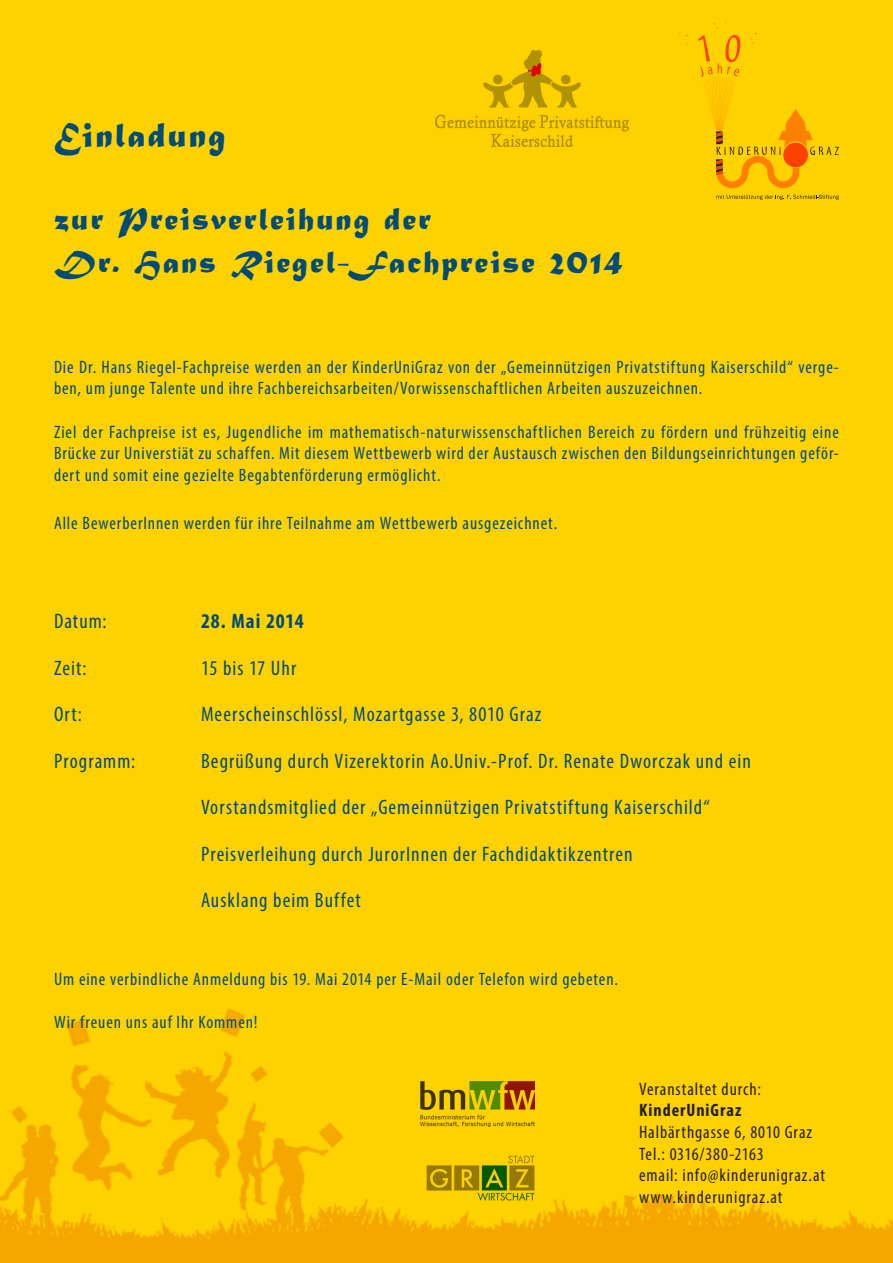
<style>
.page{position:relative;width:893px;height:1263px;background:#fff}
.page>*{position:absolute;margin:0;border:0;box-sizing:border-box;transform-origin:0 0}
.t1{font:36px "Matura MT Script Capitals";letter-spacing:.06em;color:#004c79}
.t2{font:33px "Matura MT Script Capitals";letter-spacing:.06em;color:#004c79}
.t3{font:condensed 21px "Myriad Pro";letter-spacing:.05em;color:#004c79}
.t4{font:700 condensed 21px "Myriad Pro";letter-spacing:.04em;color:#004c79}
.t5{font:condensed 18px/21.6px "Myriad Pro";letter-spacing:.05em;color:#004c79}
.t6{font:condensed 18px "Myriad Pro";letter-spacing:.05em;color:#231f20}
.t7{font:condensed 18px "Myriad Pro";letter-spacing:.03em;color:#231f20}
.t8{font:700 condensed 18px "Myriad Pro";letter-spacing:.055em;color:#231f20}
</style>
<div class="page">
<img style="left:0;top:827px;width:893px;height:436px">
<div style="left:0;top:0;width:893px;height:261px;background:#fed100"></div>
<div style="left:0;top:261px;width:893px;height:245px;background:#fed100"></div>
<div style="left:0;top:506px;width:893px;height:321px;background:#fed100"></div>
<img style="left:436px;top:51px;width:192px;height:95px">
<svg style="left:678px;top:32px;width:11px;height:14px"></svg>
<svg style="left:716px;top:195px;width:123px;height:5px"></svg>
<svg style="left:698px;top:21px;width:141px;height:167px"></svg>
<img style="left:421px;top:1081px;width:114px;height:45px">
<img style="left:423px;top:1153px;width:114px;height:50px">
<p class="t1" style="left:54px;top:113px;width:173px">Einladung</p>
<p class="t2" style="left:54px;top:199px;width:378px">zur Preisverleihung der</p>
<p class="t2" style="left:54px;top:242px;width:570px">Dr. Hans Riegel-Fachpreise 2014</p>
<p class="t5" style="left:54px;top:356px;width:786px">Die Dr. Hans Riegel-Fachpreise werden an der KinderUniGraz von der „Gemeinnützigen Privatstiftung Kaiserschild“ verge&shy;ben, um junge Talente und ihre Fachbereichsarbeiten/Vorwissenschaftlichen Arbeiten auszuzeichnen.</p>
<p class="t5" style="left:54px;top:421px;width:786px;text-align:justify">Ziel der Fachpreise ist es, Jugendliche im mathematisch-naturwissenschaftlichen Bereich zu fördern und frühzeitig eine Brücke zur Universtiät zu schaffen. Mit diesem Wettbewerb wird der Austausch zwischen den Bildungseinrichtungen geför&shy;dert und somit eine gezielte Begabtenförderung ermöglicht.</p>
<p class="t5" style="left:54px;top:512px;width:505px">Alle BewerberInnen werden für ihre Teilnahme am Wettbewerb ausgezeichnet.</p>
<p class="t3" style="left:54px;top:608px;width:54px">Datum:</p>
<p class="t4" style="left:201px;top:608px;width:104px">28. Mai 2014</p>
<p class="t3" style="left:54px;top:655px;width:34px">Zeit:</p>
<p class="t3" style="left:201px;top:655px;width:97px">15 bis 17 Uhr</p>
<p class="t3" style="left:54px;top:701px;width:29px">Ort:</p>
<p class="t3" style="left:201px;top:701px;width:342px">Meerscheinschlössl, Mozartgasse 3, 8010 Graz</p>
<p class="t3" style="left:54px;top:748px;width:83px">Programm:</p>
<p class="t3" style="left:201px;top:748px;width:551px">Begrüßung durch Vizerektorin Ao.Univ.-Prof. Dr. Renate Dworczak und ein</p>
<p class="t3" style="left:201px;top:794px;width:511px">Vorstandsmitglied der „Gemeinnützigen Privatstiftung Kaiserschild“</p>
<p class="t3" style="left:201px;top:841px;width:433px">Preisverleihung durch JurorInnen der Fachdidaktikzentren</p>
<p class="t3" style="left:201px;top:887px;width:161px">Ausklang beim Buffet</p>
<p class="t5" style="left:54px;top:968px;width:565px">Um eine verbindliche Anmeldung bis 19. Mai 2014 per E-Mail oder Telefon wird gebeten.</p>
<p class="t5" style="left:54px;top:1011px;width:205px">Wir freuen uns auf Ihr Kommen!</p>
<p class="t6" style="left:639px;top:1078px;width:123px">Veranstaltet durch:</p>
<p class="t8" style="left:639px;top:1099px;width:104px">KinderUniGraz</p>
<p class="t6" style="left:639px;top:1121px;width:175px">Halbärthgasse 6, 8010 Graz</p>
<p class="t7" style="left:639px;top:1143px;width:126px">Tel.: 0316/380-2163</p>
<p class="t6" style="left:639px;top:1164px;width:187px">email: info@kinderunigraz.at</p>
<p class="t6" style="left:639px;top:1186px;width:145px">www.kinderunigraz.at</p>
</div>
